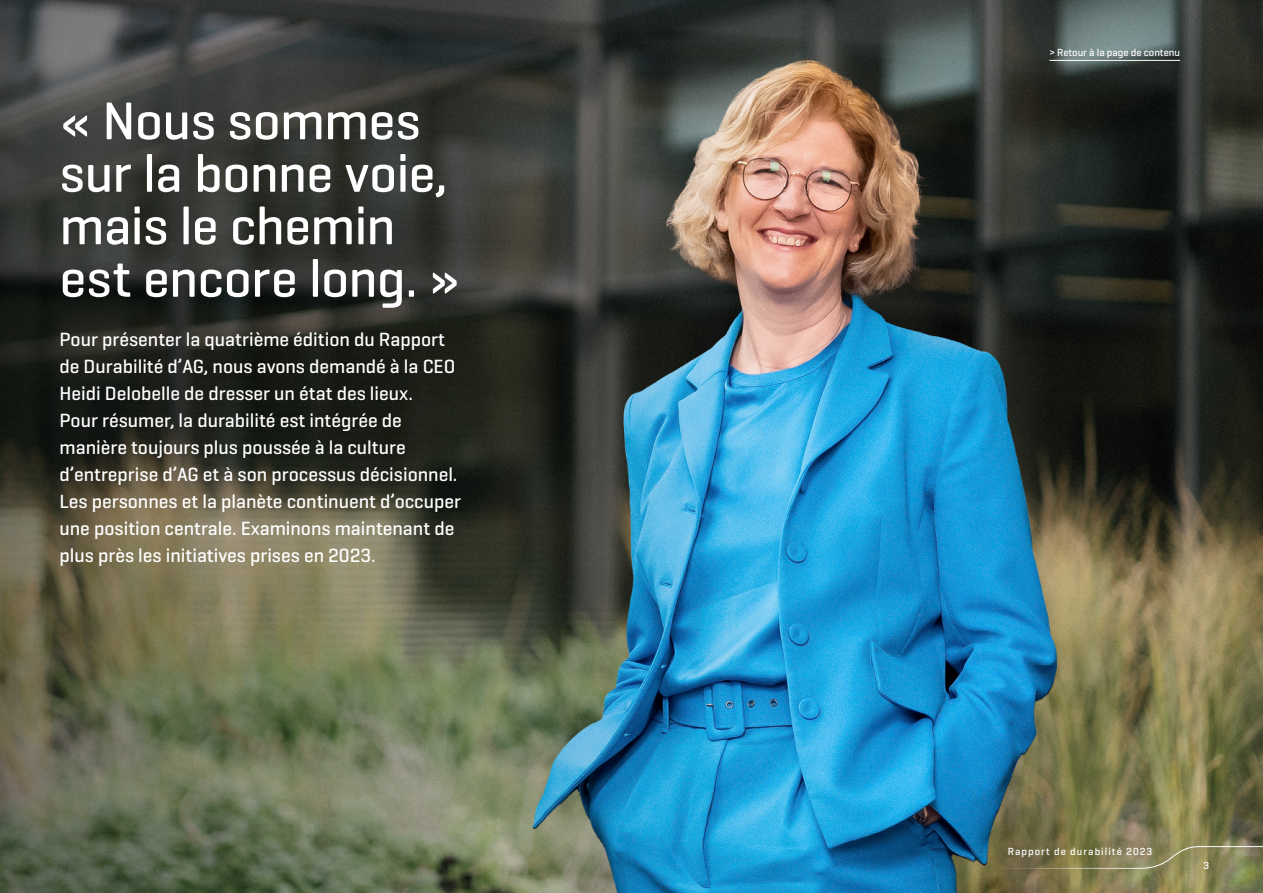
<style>
.page{position:relative;width:1263px;height:893px;background:#fff}
.page>*{position:absolute;margin:0;border:0;box-sizing:border-box;transform-origin:0 0}
.t1{font:500 54px/52.5px "Geogrotesque";letter-spacing:-.01em;color:#fff}
.t2{font:500 19.5px/27px "Geogrotesque";color:#fff}
.t3{font:500 10.5px "Geogrotesque";letter-spacing:.095em;color:#fff}
.t4{font:500 10.5px "Geogrotesque";color:#fff}
</style>
<div class="page">
<img style="left:1012px;top:0;width:251px;height:893px">
<img style="left:0;top:0;width:1012px;height:893px">
<hr style="left:1049px;top:60px;width:131px;height:1px;background:#fff">
<svg style="left:992px;top:846px;width:271px;height:23px;background:#857f57"></svg>
<h1 class="t1" style="left:60px;top:94px;width:402px">« Nous sommes sur la bonne voie, mais le chemin est encore long. »</h1>
<p class="t2" style="left:60px;top:326px;width:403px">Pour présenter la quatrième édition du Rapport de Durabilité d’AG, nous avons demandé à la CEO Heidi Delobelle de dresser un état des lieux.<br>Pour résumer, la durabilité est intégrée de manière toujours plus poussée à la culture d’entreprise d’AG et à son processus décisionnel.<br>Les personnes et la planète continuent d’occuper une position centrale. Examinons maintenant de plus près les initiatives prises en 2023.</p>
<p class="t4" style="left:1049px;top:46px;width:132px">&gt; Retour à la page de contenu</p>
<p class="t3" style="left:1008px;top:845px;width:146px">Rapport de durabilité 2023</p>
<p class="t3" style="left:1203px;top:858px;width:7px">3</p>
</div>
